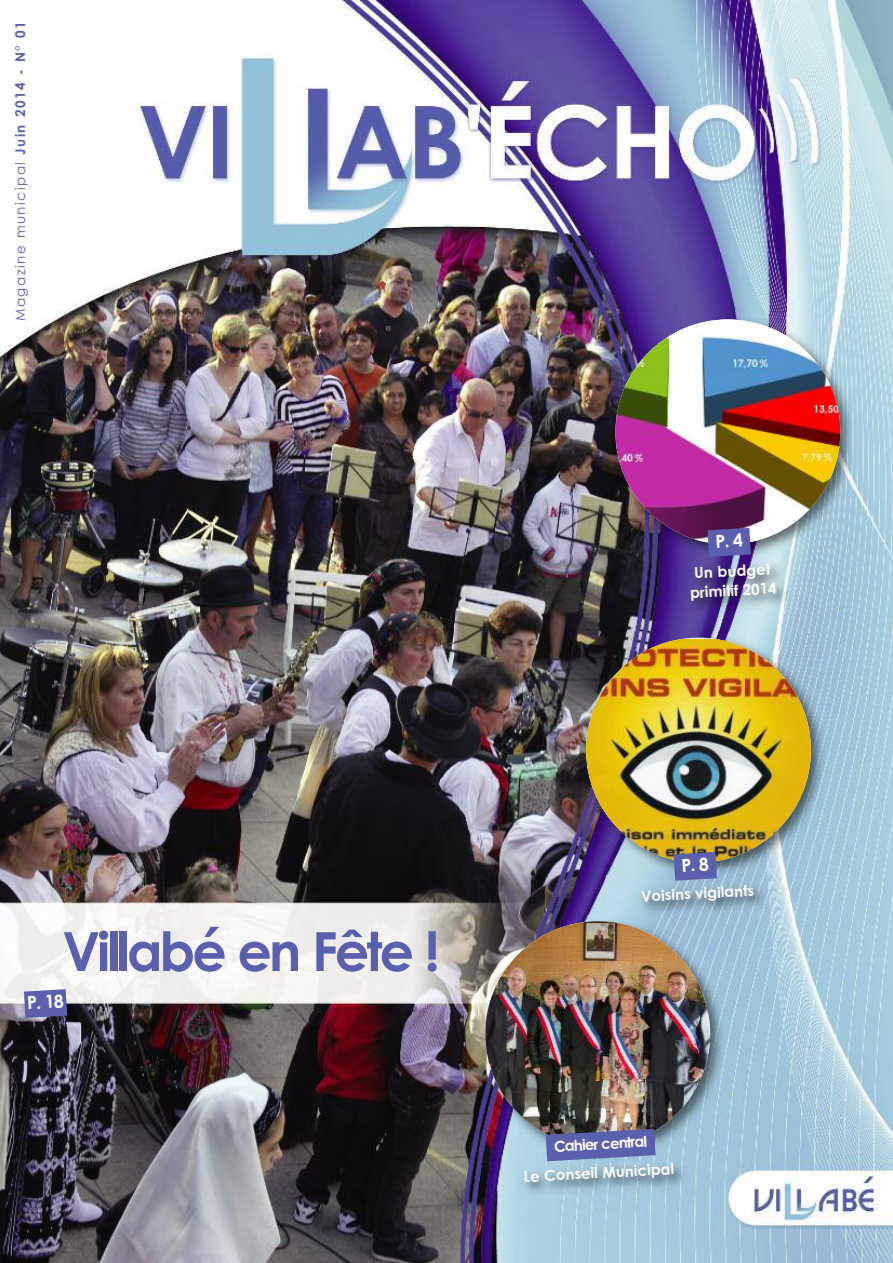
<style>
.page{position:relative;width:893px;height:1263px;background:#fff}
.page>*{position:absolute;margin:0;border:0;box-sizing:border-box;transform-origin:0 0}
.t1{font:700 54px "Century Gothic";letter-spacing:-.055em;color:#5a60ad}
.t2{font:700 18px "Century Gothic";color:#fff}
.t3{font:700 15px/19.5px "Century Gothic";color:#fff;text-align:center}
.t4{font:13.5px "Century Gothic";letter-spacing:.11em;color:#5a60ad}
.s1{font-weight:700}
</style>
<div class="page">
<img style="left:0;top:0;width:893px;height:1263px">
<img style="left:609px;top:313px;width:250px;height:250px">
<img style="left:615px;top:319px;width:225px;height:225px;border-radius:50%">
<img style="left:580px;top:631px;width:250px;height:251px">
<img style="left:586px;top:640px;width:225px;height:222px">
<img style="left:479px;top:915px;width:250px;height:250px">
<img style="left:485px;top:921px;width:225px;height:225px;border-radius:50%">
<img style="left:496px;top:1165px;width:219px;height:68px">
<img style="left:496px;top:1145px;width:217px;height:20px">
<img style="left:606px;top:882px;width:197px;height:43px">
<img style="left:605px;top:865px;width:196px;height:17px">
<img style="left:607px;top:915px;width:122px;height:15px">
<img style="left:608px;top:922px;width:33px;height:10px">
<svg style="left:546px;top:1129px;width:110px;height:32px;background:#6168a8"></svg>
<img style="left:640px;top:563px;width:198px;height:66px">
<img style="left:640px;top:539px;width:196px;height:24px">
<svg style="left:24px;top:989px;width:43px;height:29px"></svg>
<svg style="left:708px;top:528px;width:43px;height:29px"></svg>
<svg style="left:674px;top:852px;width:43px;height:29px"></svg>
<p class="t4" style="left:12px;top:321px;width:301px;rotate:-90deg">Magazine municipal <span class="s1">Juin 2014 - N° 01</span></p>
<p class="t3" style="left:689px;top:564px;width:88px;rotate:-3deg">Un budget primitif 2014</p>
<h1 class="t1" style="left:62px;top:921px;width:379px">Villabé en Fête !</h1>
<p class="t2" style="left:27px;top:993px;width:38px;rotate:-3deg">P. 18</p>
<p class="t3" style="left:641px;top:887px;width:115px;rotate:-3deg">Voisins vigilants</p>
<p class="t3" style="left:553px;top:1137px;width:95px;rotate:-3deg">Cahier central</p>
<p class="t3" style="left:523px;top:1167px;width:152px;rotate:-3deg">Le Conseil Municipal</p>
</div>
